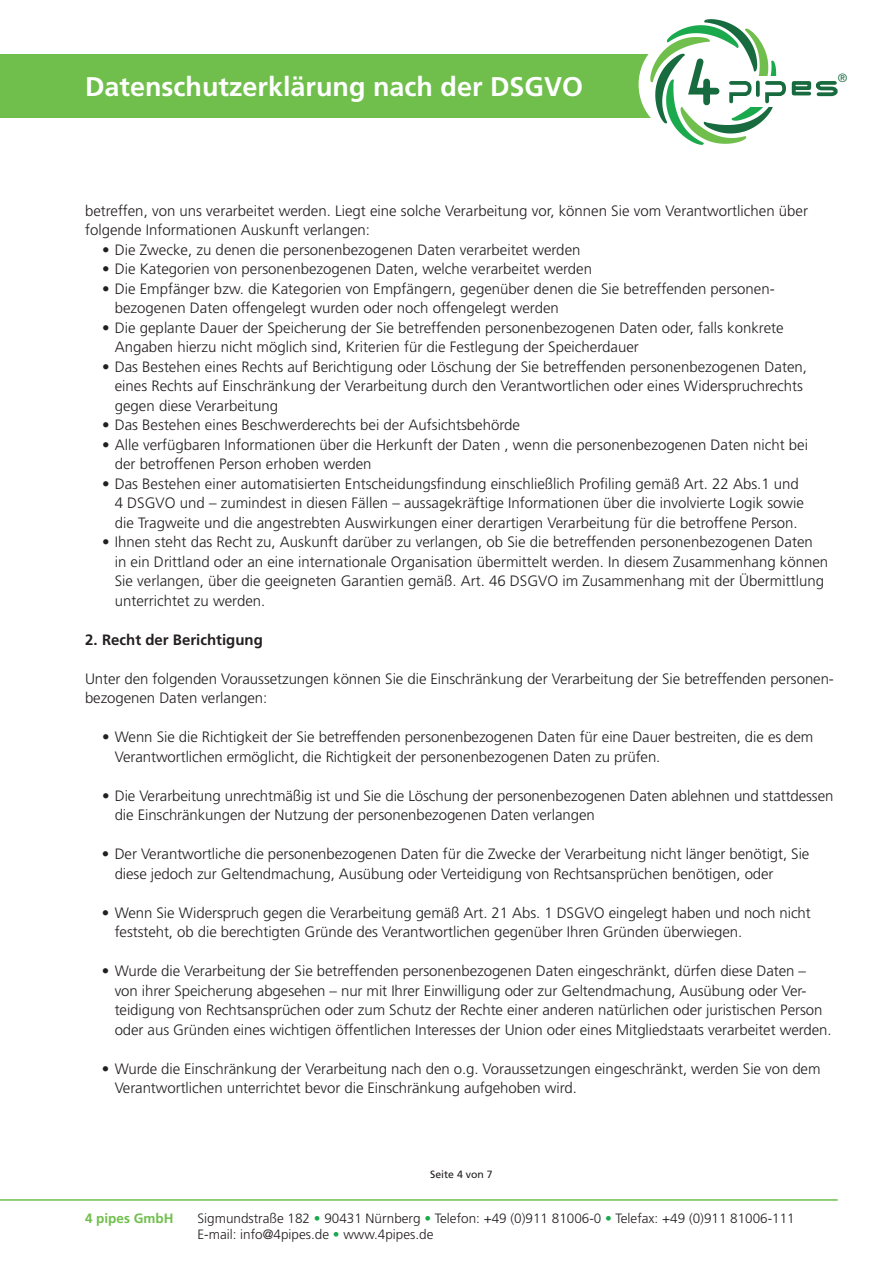
<style>
.page{position:relative;width:893px;height:1263px;background:#fff}
.page>*{position:absolute;margin:0;border:0;box-sizing:border-box;transform-origin:0 0}
.t1{font:700 27px "Frutiger";color:#fff}
.t2{font:300 15px/19.5px "Frutiger";color:#231f20}
.t3{font:700 15px "Frutiger";color:#231f20}
.t4{font:300 13.5px/16.5px "Frutiger";color:#231f20}
.t5{font:700 13.5px "Frutiger";color:#70bf4c}
.t6{font:300 12px "Frutiger";color:#176b3e}
.t7{font:10.5px "Frutiger";color:#231f20}
.s1{color:#1aa94d}
</style>
<div class="page">
<div style="left:0;top:54px;width:656px;height:64px;background:#70bf4c"></div>
<div style="left:639px;top:33px;width:103px;height:103px;background:#fff;border-radius:50%"></div>
<svg style="left:650px;top:19px;width:188px;height:126px"></svg>
<hr style="left:0;top:1199px;width:838px;height:2px;background:#70bf4c">
<h1 class="t1" style="left:85px;top:71px;width:500px">Datenschutzerklärung nach der DSGVO</h1>
<p class="t6" style="left:838px;top:71px;width:11px">®</p>
<p class="t2" style="left:85px;top:201px;width:724px">betreffen, von uns verarbeitet werden. Liegt eine solche Verarbeitung vor, können Sie vom Verantwortlichen über folgende Informationen Auskunft verlangen:</p>
<p class="t2" style="left:102px;top:240px;width:480px">• Die Zwecke, zu denen die personenbezogenen Daten verarbeitet werden</p>
<p class="t2" style="left:102px;top:259px;width:492px">• Die Kategorien von personenbezogenen Daten, welche verarbeitet werden</p>
<p class="t2" style="left:115px;top:279px;width:661px;text-indent:-13px">• Die Empfänger bzw. die Kategorien von Empfängern, gegenüber denen die Sie betreffenden personen&shy;bezogenen Daten offengelegt wurden oder noch offengelegt werden</p>
<p class="t2" style="left:115px;top:318px;width:670px;text-indent:-13px">• Die geplante Dauer der Speicherung der Sie betreffenden personenbezogenen Daten oder, falls konkrete<br>Angaben hierzu nicht möglich sind, Kriterien für die Festlegung der Speicherdauer</p>
<p class="t2" style="left:115px;top:357px;width:694px;text-indent:-13px">• Das Bestehen eines Rechts auf Berichtigung oder Löschung der Sie betreffenden personenbezogenen Daten, eines Rechts auf Einschränkung der Verarbeitung durch den Verantwortlichen oder eines Widerspruchrechts gegen diese Verarbeitung</p>
<p class="t2" style="left:102px;top:415px;width:419px">• Das Bestehen eines Beschwerderechts bei der Aufsichtsbehörde</p>
<p class="t2" style="left:115px;top:435px;width:695px;text-indent:-13px">• Alle verfügbaren Informationen über die Herkunft der Daten , wenn die personenbezogenen Daten nicht bei der betroffenen Person erhoben werden</p>
<p class="t2" style="left:115px;top:474px;width:691px;text-indent:-13px">• Das Bestehen einer automatisierten Entscheidungsfindung einschließlich Profiling gemäß Art. 22 Abs.1 und<br>4 DSGVO und – zumindest in diesen Fällen – aussagekräftige Informationen über die involvierte Logik sowie die Tragweite und die angestrebten Auswirkungen einer derartigen Verarbeitung für die betroffene Person.</p>
<p class="t2" style="left:115px;top:532px;width:715px;text-indent:-13px">• Ihnen steht das Recht zu, Auskunft darüber zu verlangen, ob Sie die betreffenden personenbezogenen Daten<br>in ein Drittland oder an eine internationale Organisation übermittelt werden. In diesem Zusammenhang können Sie verlangen, über die geeigneten Garantien gemäß. Art. 46 DSGVO im Zusammenhang mit der Übermittlung unterrichtet zu werden.</p>
<p class="t3" style="left:85px;top:631px;width:179px">2. Recht der Berichtigung</p>
<p class="t2" style="left:85px;top:669px;width:750px">Unter den folgenden Voraussetzungen können Sie die Einschränkung der Verarbeitung der Sie betreffenden personen&shy;bezogenen Daten verlangen:</p>
<p class="t2" style="left:115px;top:727px;width:700px;text-indent:-13px">• Wenn Sie die Richtigkeit der Sie betreffenden personenbezogenen Daten für eine Dauer bestreiten, die es dem<br>Verantwortlichen ermöglicht, die Richtigkeit der personenbezogenen Daten zu prüfen.</p>
<p class="t2" style="left:115px;top:786px;width:720px;text-indent:-13px">• Die Verarbeitung unrechtmäßig ist und Sie die Löschung der personenbezogenen Daten ablehnen und stattdessen die Einschränkungen der Nutzung der personenbezogenen Daten verlangen</p>
<p class="t2" style="left:115px;top:844px;width:696px;text-indent:-13px">• Der Verantwortliche die personenbezogenen Daten für die Zwecke der Verarbeitung nicht länger benötigt, Sie diese jedoch zur Geltendmachung, Ausübung oder Verteidigung von Rechtsansprüchen benötigen, oder</p>
<p class="t2" style="left:115px;top:903px;width:698px;text-indent:-13px">• Wenn Sie Widerspruch gegen die Verarbeitung gemäß Art. 21 Abs. 1 DSGVO eingelegt haben und noch nicht feststeht, ob die berechtigten Gründe des Verantwortlichen gegenüber Ihren Gründen überwiegen.</p>
<p class="t2" style="left:115px;top:961px;width:718px;text-indent:-13px">• Wurde die Verarbeitung der Sie betreffenden personenbezogenen Daten eingeschränkt, dürfen diese Daten – von ihrer Speicherung abgesehen – nur mit Ihrer Einwilligung oder zur Geltendmachung, Ausübung oder Ver&shy;teidigung von Rechtsansprüchen oder zum Schutz der Rechte einer anderen natürlichen oder juristischen Person oder aus Gründen eines wichtigen öffentlichen Interesses der Union oder eines Mitgliedstaats verarbeitet werden.</p>
<p class="t2" style="left:115px;top:1059px;width:707px;text-indent:-13px">• Wurde die Einschränkung der Verarbeitung nach den o.g. Voraussetzungen eingeschränkt, werden Sie von dem<br>Verantwortlichen unterrichtet bevor die Einschränkung aufgehoben wird.</p>
<p class="t7" style="left:430px;top:1168px;width:64px">Seite 4 von 7</p>
<p class="t5" style="left:85px;top:1210px;width:90px">4 pipes GmbH</p>
<p class="t4" style="left:198px;top:1209px;width:599px">Sigmundstraße 182 <span class="s1">•</span> 90431 Nürnberg <span class="s1">•</span> Telefon: +49 (0)911 81006-0 <span class="s1">•</span> Telefax: +49 (0)911 81006-111<br>E-mail: info@4pipes.de <span class="s1">•</span> www.4pipes.de</p>
</div>
